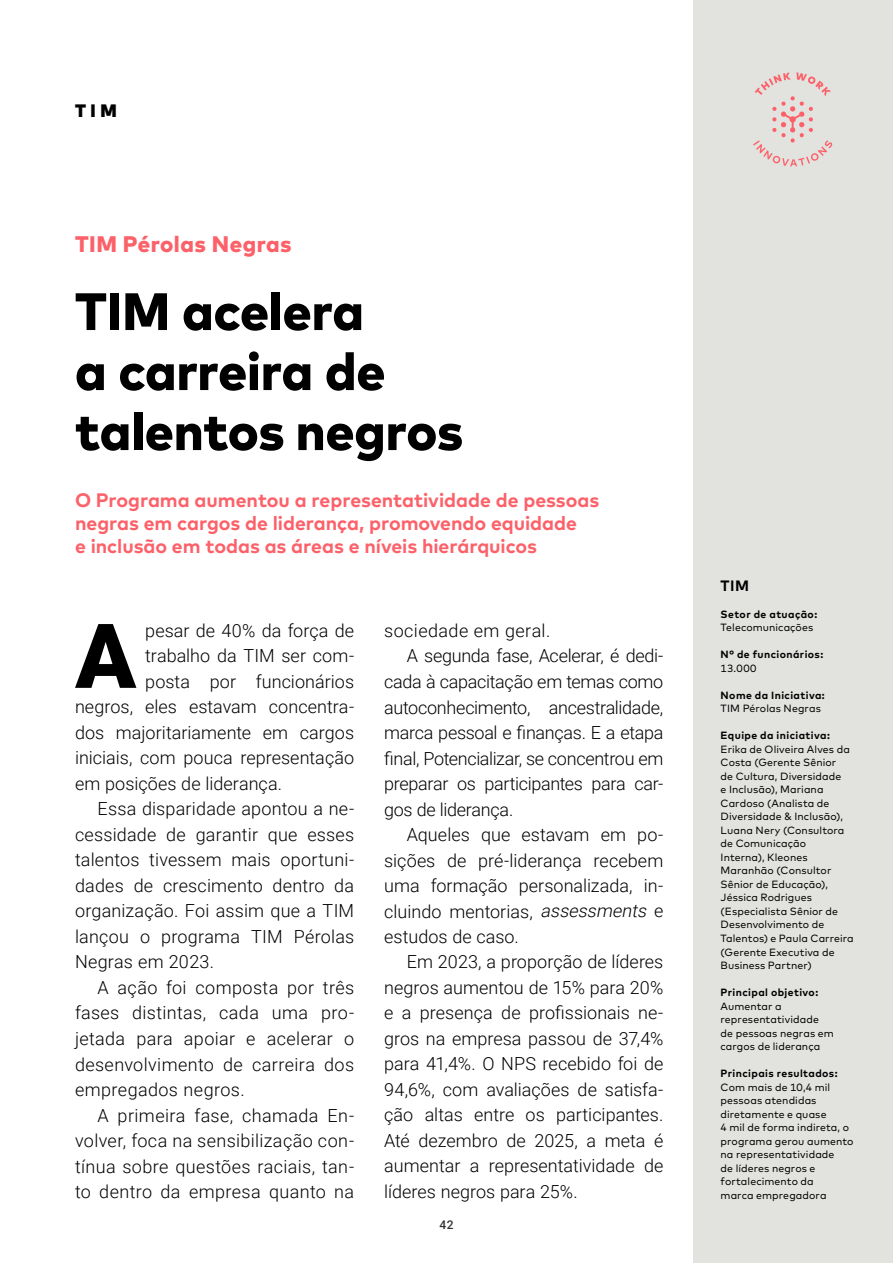
<style>
.page{position:relative;width:893px;height:1263px;background:#fff}
.page>*{position:absolute;margin:0;border:0;box-sizing:border-box;transform-origin:0 0}
.t1{font:900 89.7px "Roboto";color:#000}
.t2{font:800 52.5px/60px "Mark";letter-spacing:-.005em;color:#000}
.t3{font:800 22.5px "Mark";letter-spacing:.02em;color:#fc6169}
.t4{font:700 19.5px/23.4px "Mark";letter-spacing:-.005em;color:#fc6169}
.t5{font:300 18px "Roboto";letter-spacing:.005em;color:#000}
.t6{font:300 18px "Roboto";letter-spacing:-.02em;color:#000}
.t7{font:300 18px "Roboto";letter-spacing:.025em;color:#000}
.t8{font:300 18px "Roboto";letter-spacing:-.015em;color:#000}
.t9{font:900 18px "Mark";color:#000}
.t10{font:700 15px "Mark";color:#000}
.t11{font:500 12px "Roboto";color:#333}
.t12{font:10.5px/13.5px "Mark";letter-spacing:.01em;color:#000}
.t13{font:700 10.5px "Mark";letter-spacing:.04em;color:#000}
.s1{font-style:italic}
</style>
<div class="page">
<div style="left:694px;top:0;width:199px;height:1263px;background:#e2e2df"></div>
<svg style="left:753px;top:72px;width:79px;height:95px"></svg>
<p class="t9" style="left:75px;top:98px;width:43px">TIM</p>
<p class="t3" style="left:75px;top:229px;width:218px">TIM Pérolas Negras</p>
<h2 class="t2" style="left:75px;top:280px;width:390px">TIM acelera<br>a carreira de talentos negros</h2>
<p class="t4" style="left:75px;top:487px;width:526px">O Programa aumentou a representatividade de pessoas negras em cargos de liderança, promovendo equidade<br>e inclusão em todas as áreas e níveis hierárquicos</p>
<h1 class="t1" style="left:75px;top:593px;width:63px">A</h1>
<p class="t5" style="left:145px;top:618px;width:210px">pesar de 40% da força de</p>
<p class="t5" style="left:145px;top:643px;width:210px">trabalho da TIM ser com-</p>
<p class="t5" style="left:145px;top:669px;width:210px">posta por funcionários</p>
<p class="t5" style="left:75px;top:694px;width:281px">negros, eles estavam concentra-</p>
<p class="t5" style="left:75px;top:720px;width:281px">dos majoritariamente em cargos</p>
<p class="t5" style="left:75px;top:745px;width:281px">iniciais, com pouca representação</p>
<p class="t5" style="left:75px;top:771px;width:209px">em posições de liderança.</p>
<p class="t5" style="left:97px;top:796px;width:258px">Essa disparidade apontou a ne-</p>
<p class="t5" style="left:75px;top:822px;width:281px">cessidade de garantir que esses</p>
<p class="t5" style="left:75px;top:847px;width:281px">talentos tivessem mais oportuni-</p>
<p class="t5" style="left:75px;top:873px;width:281px">dades de crescimento dentro da</p>
<p class="t5" style="left:75px;top:898px;width:281px">organização. Foi assim que a TIM</p>
<p class="t5" style="left:75px;top:924px;width:281px">lançou o programa TIM Pérolas</p>
<p class="t5" style="left:75px;top:949px;width:141px">Negras em 2023.</p>
<p class="t5" style="left:97px;top:975px;width:258px">A ação foi composta por três</p>
<p class="t5" style="left:75px;top:1000px;width:281px">fases distintas, cada uma pro-</p>
<p class="t5" style="left:75px;top:1026px;width:281px">jetada para apoiar e acelerar o</p>
<p class="t5" style="left:75px;top:1051px;width:281px">desenvolvimento de carreira dos</p>
<p class="t7" style="left:75px;top:1077px;width:171px">empregados negros.</p>
<p class="t5" style="left:97px;top:1102px;width:258px">A primeira fase, chamada En-</p>
<p class="t5" style="left:75px;top:1128px;width:281px">volver, foca na sensibilização con-</p>
<p class="t5" style="left:75px;top:1153px;width:281px">tínua sobre questões raciais, tan-</p>
<p class="t5" style="left:75px;top:1179px;width:281px">to dentro da empresa quanto na</p>
<p class="t5" style="left:384px;top:618px;width:168px">sociedade em geral.</p>
<p class="t6" style="left:407px;top:643px;width:258px">A segunda fase, Acelerar, é dedi-</p>
<p class="t6" style="left:384px;top:669px;width:281px">cada à capacitação em temas como</p>
<p class="t6" style="left:384px;top:694px;width:281px">autoconhecimento, ancestralidade,</p>
<p class="t6" style="left:384px;top:720px;width:281px">marca pessoal e finanças. E a etapa</p>
<p class="t6" style="left:384px;top:745px;width:281px">final, Potencializar, se concentrou em</p>
<p class="t6" style="left:384px;top:771px;width:281px">preparar os participantes para car-</p>
<p class="t8" style="left:384px;top:796px;width:131px">gos de liderança.</p>
<p class="t5" style="left:407px;top:822px;width:258px">Aqueles que estavam em po-</p>
<p class="t5" style="left:384px;top:847px;width:281px">sições de pré-liderança recebem</p>
<p class="t5" style="left:384px;top:873px;width:281px">uma formação personalizada, in-</p>
<p class="t5" style="left:384px;top:898px;width:281px">cluindo mentorias, <span class="s1">assessments</span> e</p>
<p class="t5" style="left:384px;top:924px;width:136px">estudos de caso.</p>
<p class="t5" style="left:407px;top:949px;width:258px">Em 2023, a proporção de líderes</p>
<p class="t5" style="left:384px;top:975px;width:281px">negros aumentou de 15% para 20%</p>
<p class="t5" style="left:384px;top:1000px;width:281px">e a presença de profissionais ne-</p>
<p class="t5" style="left:384px;top:1026px;width:281px">gros na empresa passou de 37,4%</p>
<p class="t5" style="left:384px;top:1051px;width:281px">para 41,4%. O NPS recebido foi de</p>
<p class="t5" style="left:384px;top:1077px;width:281px">94,6%, com avaliações de satisfa-</p>
<p class="t5" style="left:384px;top:1102px;width:281px">ção altas entre os participantes.</p>
<p class="t5" style="left:384px;top:1128px;width:281px">Até dezembro de 2025, a meta é</p>
<p class="t5" style="left:384px;top:1153px;width:281px">aumentar a representatividade de</p>
<p class="t5" style="left:384px;top:1179px;width:195px">líderes negros para 25%.</p>
<p class="t11" style="left:439px;top:1216px;width:16px">42</p>
<p class="t10" style="left:720px;top:576px;width:30px">TIM</p>
<p class="t13" style="left:720px;top:607px;width:98px">Setor de atuação:</p>
<p class="t12" style="left:720px;top:621px;width:94px">Telecomunicações</p>
<p class="t13" style="left:720px;top:648px;width:104px">N° de funcionários:</p>
<p class="t12" style="left:720px;top:661px;width:37px">13.000</p>
<p class="t13" style="left:720px;top:688px;width:106px">Nome da Iniciativa:</p>
<p class="t12" style="left:720px;top:702px;width:102px">TIM Pérolas Negras</p>
<p class="t13" style="left:720px;top:729px;width:111px">Equipe da iniciativa:</p>
<p class="t12" style="left:720px;top:742px;width:135px">Erika de Oliveira Alves da<br>Costa (Gerente Sênior<br>de Cultura, Diversidade<br>e Inclusão), Mariana<br>Cardoso (Analista de<br>Diversidade &amp; Inclusão),<br>Luana Nery (Consultora de Comunicação<br>Interna), Kleones<br>Maranhão (Consultor<br>Sênior de Educação),<br>Jéssica Rodrigues (Especialista Sênior de<br>Desenvolvimento de<br>Talentos) e Paula Carreira (Gerente Executiva de<br>Business Partner)</p>
<p class="t13" style="left:720px;top:985px;width:99px">Principal objetivo:</p>
<p class="t12" style="left:720px;top:999px;width:115px">Aumentar a representatividade de pessoas negras em cargos de liderança</p>
<p class="t13" style="left:720px;top:1066px;width:118px">Principais resultados:</p>
<p class="t12" style="left:720px;top:1080px;width:134px">Com mais de 10,4 mil pessoas atendidas diretamente e quase<br>4 mil de forma indireta, o programa gerou aumento na representatividade<br>de líderes negros e fortalecimento da<br>marca empregadora</p>
</div>
